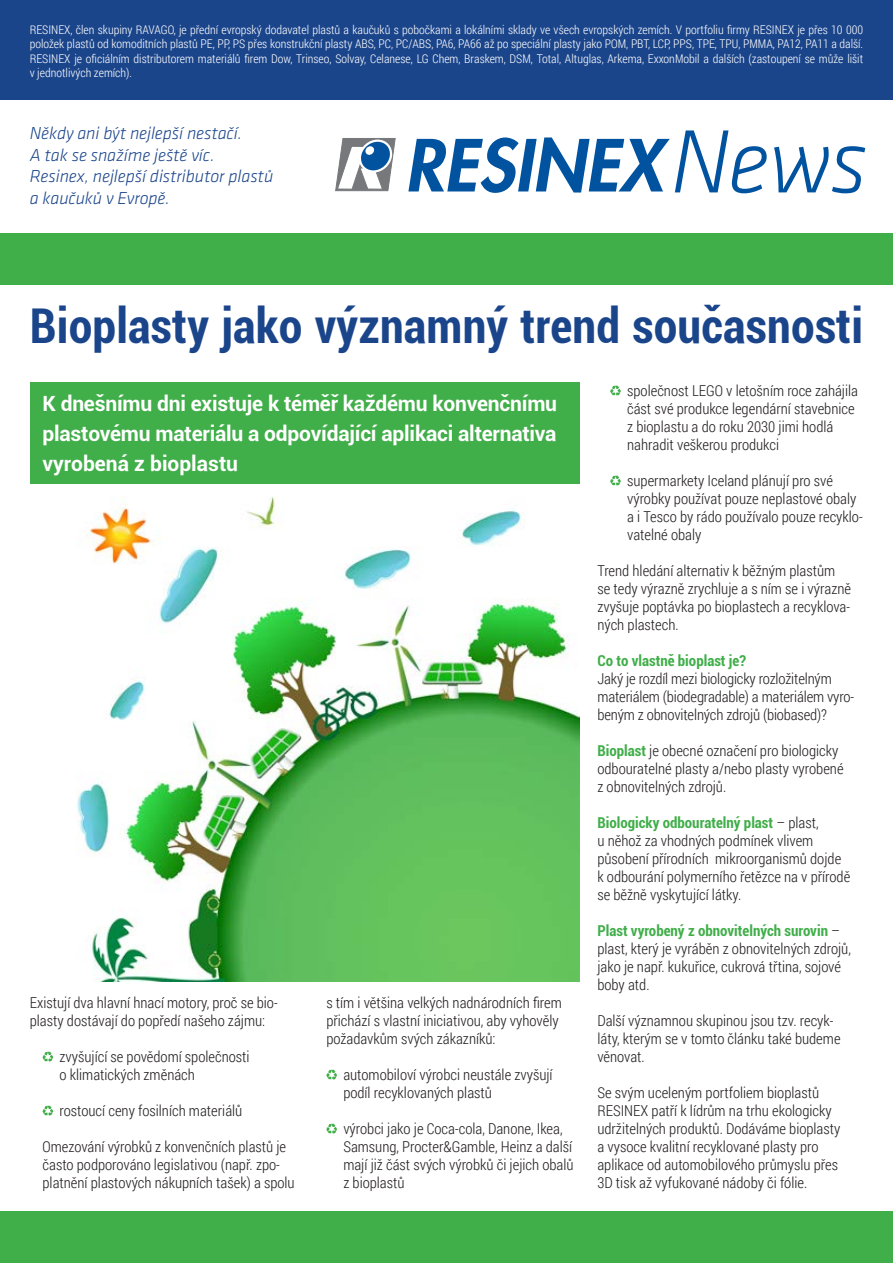
<style>
.page{position:relative;width:893px;height:1263px;background:#fff}
.page>*{position:absolute;margin:0;border:0;box-sizing:border-box;transform-origin:0 0}
.t1{font:700 condensed 48px "Roboto";letter-spacing:.005em;color:#1b458b}
.t2{font:700 21px/30px "Roboto";letter-spacing:-.01em;color:#fff;text-align:justify}
.t3{font:italic 300 18px/21.6px "Klavika";letter-spacing:-.005em;color:#1b458b}
.t4{font:300 15px/18px "Roboto Condensed";color:#231f20}
.t5{font:700 condensed 15px "Roboto";color:#40ae49}
.t6{font:300 12px/14.4px "Roboto Condensed";color:#fff;text-align:justify}
.s1{font-family:"Roboto";font-weight:700;font-stretch:condensed;color:#40ae49}
.s2{font-family:"Roboto Condensed";font-weight:300;font-stretch:normal;color:#231f20}
</style>
<div class="page">
<svg style="left:42px;top:1051px;width:11px;height:11px"></svg>
<svg style="left:42px;top:1105px;width:11px;height:11px"></svg>
<svg style="left:326px;top:1069px;width:11px;height:11px"></svg>
<svg style="left:326px;top:1123px;width:11px;height:11px"></svg>
<svg style="left:610px;top:385px;width:11px;height:11px"></svg>
<svg style="left:610px;top:475px;width:11px;height:11px"></svg>
<svg style="left:774px;top:146px;width:91px;height:47px"></svg>
<svg style="left:336px;top:138px;width:59px;height:53px"></svg>
<div style="left:365px;top:146px;width:9px;height:9px;background:#fff;border-radius:50%"></div>
<svg style="left:408px;top:130px;width:359px;height:63px"></svg>
<div style="left:0;top:0;width:893px;height:100px;background:#1b458b"></div>
<div style="left:0;top:234px;width:893px;height:51px;background:#40ae49"></div>
<div style="left:0;top:1211px;width:893px;height:52px;background:#40ae49"></div>
<div style="left:30px;top:383px;width:549px;height:101px;background:#40ae49"></div>
<img style="left:76px;top:497px;width:503px;height:484px">
<p class="t6" style="left:30px;top:22px;width:835px">RESINEX, člen skupiny RAVAGO, je přední evropský dodavatel plastů a kaučuků s pobočkami a lokálními sklady ve všech evropských zemích. V portfoliu firmy RESINEX je přes 10 000 položek plastů od komoditních plastů PE, PP, PS přes konstrukční plasty ABS, PC, PC/ABS, PA6, PA66 až po speciální plasty jako POM, PBT, LCP, PPS, TPE, TPU, PMMA, PA12, PA11 a další.<br>RESINEX je oficiálním distributorem materiálů firem Dow, Trinseo, Solvay, Celanese, LG Chem, Braskem, DSM, Total, Altuglas, Arkema, ExxonMobil a dalších (zastoupení se může lišit v jednotlivých zemích).</p>
<p class="t3" style="left:30px;top:123px;width:245px">Někdy ani být nejlepší nestačí.<br>A tak se snažíme ještě víc.<br>Resinex, nejlepší distributor plastů a kaučuků v Evropě.</p>
<h1 class="t1" style="left:30px;top:292px;width:835px">Bioplasty jako významný trend současnosti</h1>
<h2 class="t2" style="left:43px;top:388px;width:516px">K dnešnímu dni existuje k téměř každému konvenčnímu plastovému materiálu a odpovídající aplikaci alternativa vyrobená z bioplastu</h2>
<p class="t4" style="left:30px;top:993px;width:249px">Existují dva hlavní hnací motory, proč se bio&shy;plasty dostávají do popředí našeho zájmu:</p>
<p class="t4" style="left:60px;top:1047px;width:192px">zvyšující se povědomí společnosti o klimatických změnách</p>
<p class="t4" style="left:60px;top:1101px;width:184px">rostoucí ceny fosilních materiálů</p>
<p class="t4" style="left:43px;top:1137px;width:254px">Omezování výrobků z konvenčních plastů je často podporováno legislativou (např. zpo&shy;platnění plastových nákupních tašek) a spolu</p>
<p class="t4" style="left:326px;top:993px;width:237px">s tím i většina velkých nadnárodních firem přichází s vlastní iniciativou, aby vyhověly požadavkům svých zákazníků:</p>
<p class="t4" style="left:343px;top:1065px;width:211px">automobiloví výrobci neustále zvyšují podíl recyklovaných plastů</p>
<p class="t4" style="left:343px;top:1119px;width:232px">výrobci jako je Coca-cola, Danone, Ikea, Samsung, Procter&amp;Gamble, Heinz a další mají již část svých výrobků či jejich obalů z bioplastů</p>
<p class="t4" style="left:627px;top:381px;width:232px">společnost LEGO v letošním roce zahájila část své produkce legendární stavebnice z bioplastu a do roku 2030 jimi hodlá nahradit veškerou produkci</p>
<p class="t4" style="left:627px;top:471px;width:237px">supermarkety Iceland plánují pro své výrobky používat pouze neplastové obaly a i Tesco by rádo používalo pouze recyklo&shy;vatelné obaly</p>
<p class="t4" style="left:597px;top:561px;width:255px">Trend hledání alternativ k běžným plastům se tedy výrazně zrychluje a s ním se i výrazně zvyšuje poptávka po bioplastech a recyklova&shy;ných plastech.</p>
<p class="t5" style="left:597px;top:650px;width:150px">Co to vlastně bioplast je?</p>
<p class="t4" style="left:597px;top:669px;width:258px">Jaký je rozdíl mezi biologicky rozložitelným materiálem (biodegradable) a materiálem vyro&shy;beným z obnovitelných zdrojů (biobased)?</p>
<p class="t4" style="left:597px;top:741px;width:248px"><span class="s1">Bioplast</span> je obecné označení pro biologicky odbouratelné plasty a/nebo plasty vyrobené z obnovitelných zdrojů.</p>
<p class="t5" style="left:597px;top:812px;width:223px">Biologicky odbouratelný plast <span class="s2">– plast,</span></p>
<p class="t4" style="left:597px;top:831px;width:254px">u něhož za vhodných podmínek vlivem působení přírodních mikroorganismů dojde k odbourání polymerního řetězce na v přírodě se běžně vyskytující látky.</p>
<p class="t5" style="left:597px;top:920px;width:244px">Plast vyrobený z obnovitelných surovin <span class="s2">–</span></p>
<p class="t4" style="left:597px;top:939px;width:255px">plast, který je vyráběn z obnovitelných zdrojů, jako je např. kukuřice, cukrová třtina, sojové boby atd.</p>
<p class="t4" style="left:597px;top:1011px;width:245px">Další významnou skupinou jsou tzv. recyk&shy;láty, kterým se v tomto článku také budeme věnovat.</p>
<p class="t4" style="left:597px;top:1083px;width:245px">Se svým uceleným portfoliem bioplastů RESINEX patří k lídrům na trhu ekologicky udržitelných produktů. Dodáváme bioplasty a vysoce kvalitní recyklované plasty pro aplikace od automobilového průmyslu přes 3D tisk až vyfukované nádoby či fólie.</p>
</div>
